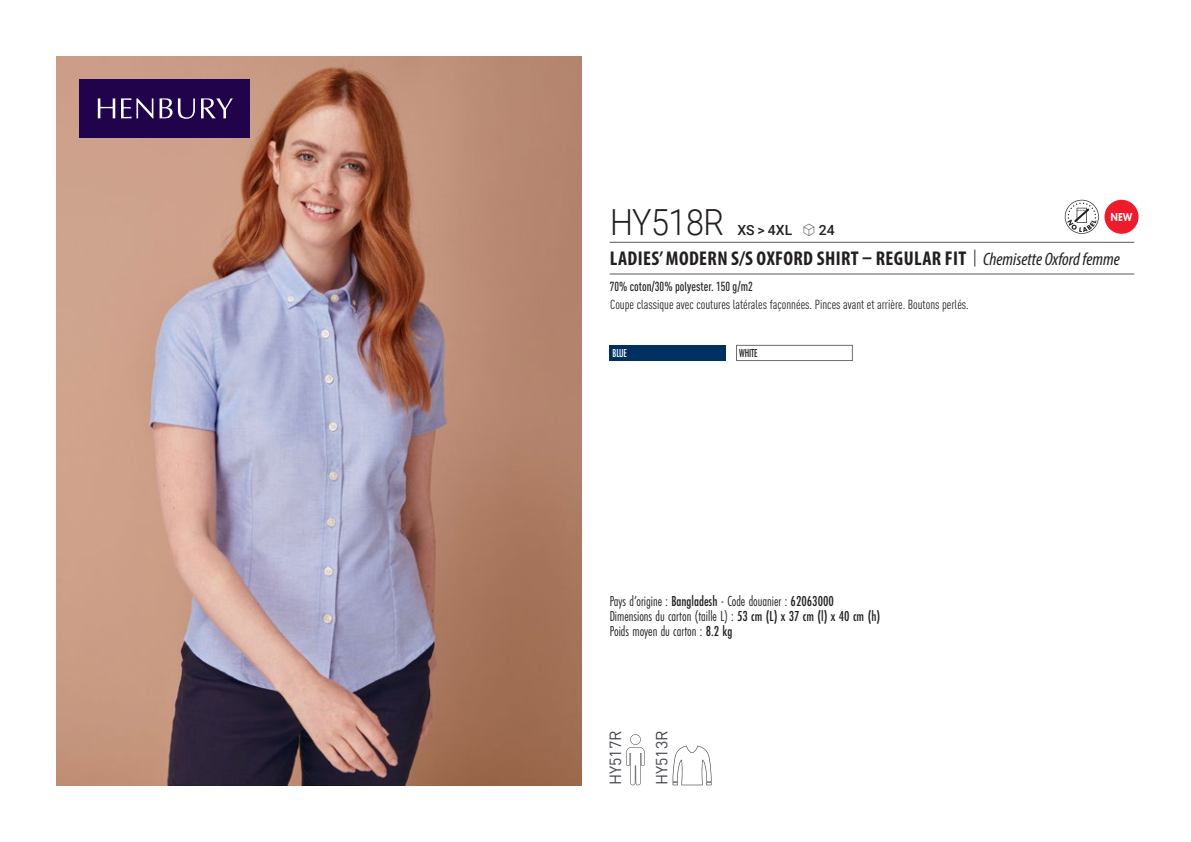
<style>
.page{position:relative;width:1191px;height:842px;background:#fff}
.page>*{position:absolute;margin:0;border:0;box-sizing:border-box;transform-origin:0 0}
.t1{font:300 36px "Roboto";letter-spacing:-.015em;color:#231f20;scale:.9 1}
.t2{font:700 condensed 20px "Myriad Pro";letter-spacing:.02em;color:#231f20}
.t3{font:16px "DIN Pro";color:#43444c}
.t4{font:15px "Futura PT Cond";color:#231f20;scale:.95 1}
.t5{font:500 14px "Roboto";letter-spacing:.005em;color:#231f20}
.t6{font:condensed 13px "DIN Pro";color:#231f20}
.grammage_2020{font:500 condensed 13px "DIN Pro";color:#231f20;scale:.95 1}
.Coloris_nuancier{font:500 12px "Futura PT Cond";letter-spacing:-.01em;color:#231f20;scale:.9 1}
.Coloris_nuancier_bla{font:500 12px "Futura PT Cond";color:#fff;scale:.9 1}
.nuancier_bloc_packsh{font:800 12px "Futura PT";color:#fff;scale:.8 1}
.s1{font-family:"Linotype Shapeshifter";font-weight:400;font-size:16px}
.s2{font-family:"Roboto Condensed";font-weight:300;font-stretch:normal}
.s3{font-family:"Myriad Variable Concept";font-weight:400;font-style:italic;font-stretch:normal;font-size:18px}
.s4{font-weight:500}
</style>
<div class="page">
<img style="left:57px;top:57px;width:524px;height:728px">
<div style="left:79px;top:79px;width:170px;height:59px;background:#21034c"></div>
<svg style="left:98px;top:98px;width:17px;height:20px"></svg>
<svg style="left:121px;top:98px;width:32px;height:20px"></svg>
<svg style="left:160px;top:98px;width:12px;height:20px"></svg>
<svg style="left:178px;top:98px;width:17px;height:21px"></svg>
<svg style="left:201px;top:98px;width:32px;height:20px"></svg>
<div style="left:609px;top:345px;width:117px;height:16px;background:#003062"></div>
<div style="left:736px;top:345px;width:116px;height:16px;background:#fff;border:1px solid #6c6d70"></div>
<svg style="left:626px;top:734px;width:18px;height:51px"></svg>
<svg style="left:672px;top:745px;width:39px;height:40px"></svg>
<svg style="left:1064px;top:200px;width:34px;height:34px"></svg>
<div style="left:1104px;top:200px;width:34px;height:34px;background:#ee1b2d;border-radius:50%"></div>
<hr style="left:609px;top:242px;width:525px;height:1px;background:#57585a">
<hr style="left:609px;top:274px;width:525px;height:1px;background:#57585a">
<p class="t1" style="left:610px;top:197px;width:128px">HY518R</p>
<p class="nuancier_bloc_packsh" style="left:1110px;top:210px;width:29px">NEW</p>
<p class="t5" style="left:737px;top:220px;width:99px">XS &gt; 4XL <span class="s1">S</span> 24</p>
<p class="t2" style="left:610px;top:246px;width:511px">LADIES’ MODERN S/S OXFORD SHIRT – REGULAR FIT <span class="s2">|</span> <span class="s3">Chemisette Oxford femme</span></p>
<p class="grammage_2020" style="left:609px;top:277px;width:152px">70% coton/30% polyester. 150 g/m2</p>
<p class="t6" style="left:610px;top:295px;width:360px">Coupe classique avec coutures latérales façonnées. Pinces avant et arrière. Boutons perlés.</p>
<p class="Coloris_nuancier_bla" style="left:612px;top:346px;width:18px">BLUE</p>
<p class="Coloris_nuancier" style="left:739px;top:346px;width:22px">WHITE</p>
<p class="t4" style="left:609px;top:592px;width:237px">Pays d’origine : <span class="s4">Bangladesh</span> - Code douanier : <span class="s4">62063000</span></p>
<p class="t4" style="left:609px;top:607px;width:286px">Dimensions du carton (taille L) : <span class="s4">53 cm (L) x 37 cm (l) x 40 cm (h)</span></p>
<p class="t4" style="left:609px;top:622px;width:131px">Poids moyen du carton : <span class="s4">8.2 kg</span></p>
<p class="t3" style="left:602px;top:785px;width:56px;rotate:-90deg">HY517R</p>
<p class="t3" style="left:649px;top:785px;width:56px;rotate:-90deg">HY513R</p>
</div>
